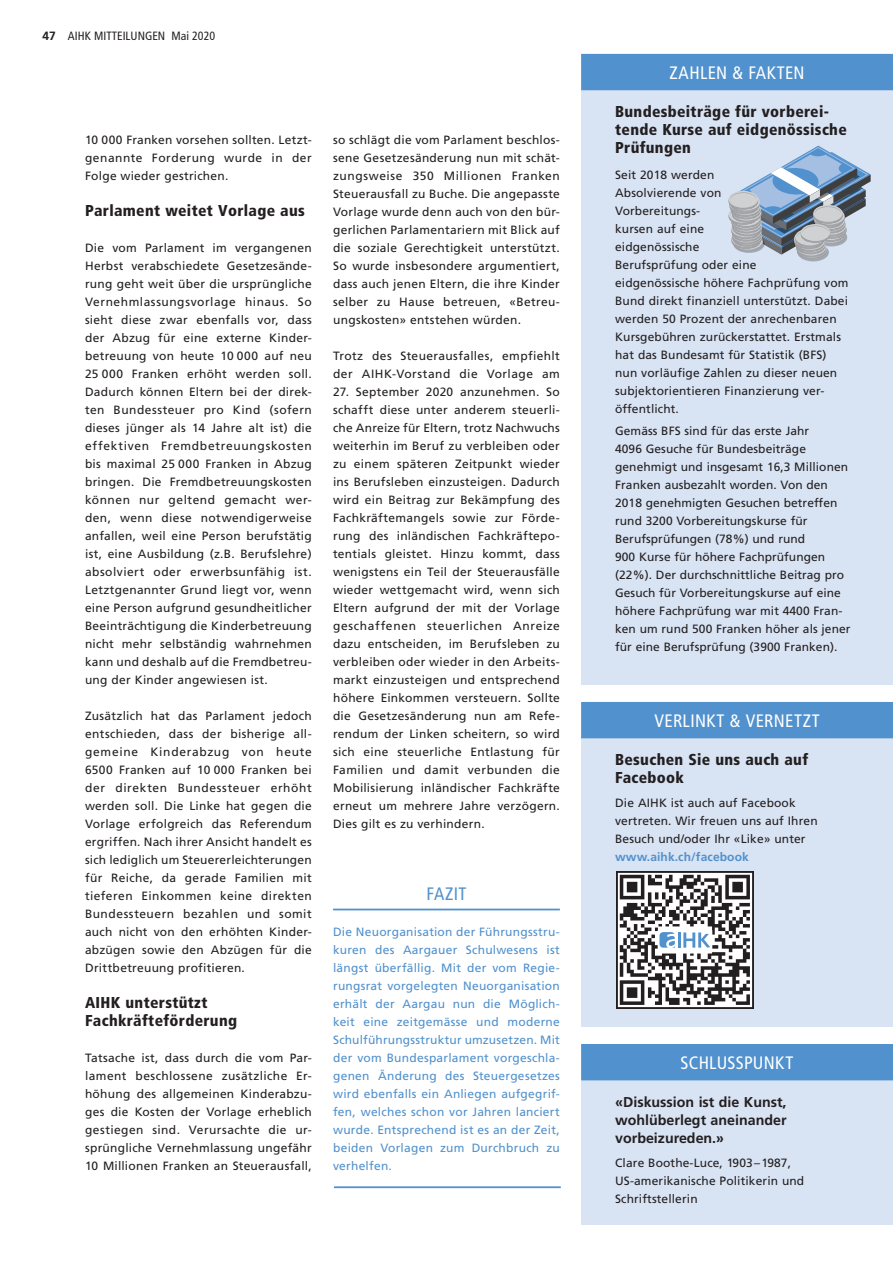
<style>
.page{position:relative;width:893px;height:1263px;background:#fff}
.page>*{position:absolute;margin:0;border:0;box-sizing:border-box;transform-origin:0 0}
.haupttitel_blau{font:condensed 18px "Frutiger";letter-spacing:.015em;color:#fff}
.fazit_titel{font:condensed 18px "Frutiger";letter-spacing:.015em;color:#5191cd}
.zwischentitel_blau{font:900 condensed 15.75px/18px "Frutiger";letter-spacing:.02em;color:#231f20}
.zwischentitel{font:900 condensed 15.75px/18px "Frutiger";letter-spacing:.02em;color:#231f20}
.schlusspunkt-spruch{font:700 14.25px/18px "Frutiger";color:#231f20;text-align:justify}
.fliesstext{font:12px/18px "Frutiger";letter-spacing:.025em;color:#231f20;text-align:justify}
.text_blau_abstand{font:12px/18px "Frutiger";letter-spacing:.01em;color:#231f20}
.fazit{font:12px/18px "Frutiger";letter-spacing:.02em;color:#5191cd;text-align:justify}
.text_blau{font:12px/18px "Frutiger";letter-spacing:.01em;color:#231f20}
.t1{font:condensed 12px "Frutiger";color:#231f20}
.s1{font-family:"Frutiger LT";font-weight:700;font-stretch:normal}
.s2{font-weight:700;color:#5191cd}
</style>
<div class="page">
<div style="left:581px;top:54px;width:312px;height:630px;background:#d8e3f3"></div>
<div style="left:581px;top:54px;width:312px;height:36px;background:#5191cd"></div>
<div style="left:581px;top:1044px;width:312px;height:180px;background:#d8e3f3"></div>
<div style="left:581px;top:1044px;width:312px;height:36px;background:#5191cd"></div>
<hr style="left:333px;top:909px;width:227px;height:1px;background:#5191cd">
<hr style="left:334px;top:1186px;width:227px;height:2px;background:#5191cd">
<div style="left:581px;top:702px;width:312px;height:324px;background:#d8e3f3"></div>
<div style="left:581px;top:702px;width:312px;height:36px;background:#5191cd"></div>
<img style="left:617px;top:872px;width:136px;height:136px">
<hr style="left:678px;top:932px;width:3px;height:16px;background:#5191cd">
<svg style="left:683px;top:932px;width:27px;height:16px"></svg>
<svg style="left:659px;top:932px;width:16px;height:16px"></svg>
<div style="left:797px;top:243px;width:32px;height:18px;background:#a0aab7;border-radius:50%"></div>
<svg style="left:729px;top:146px;width:142px;height:114px"></svg>
<p class="t1" style="left:43px;top:29px;width:174px"><span class="s1">47</span> AIHK MITTEILUNGEN Mai 2020</p>
<p class="fliesstext" style="left:85px;top:131px;width:228px">10 000 Franken vorsehen sollten. Letzt&shy;genannte Forderung wurde in der Folge wieder gestrichen.</p>
<p class="zwischentitel" style="left:85px;top:201px;width:221px">Parlament weitet Vorlage aus</p>
<p class="fliesstext" style="left:85px;top:239px;width:228px">Die vom Parlament im vergangenen Herbst verabschiedete Gesetzesände&shy;rung geht weit über die ursprüngliche Vernehmlassungsvorlage hinaus. So sieht diese zwar ebenfalls vor, dass der Abzug für eine externe Kinder&shy;betreuung von heute 10 000 auf neu 25 000 Franken erhöht werden soll.<br>Dadurch können Eltern bei der direk&shy;ten Bundessteuer pro Kind (sofern dieses jünger als 14 Jahre alt ist) die effektiven Fremdbetreuungskosten bis maximal 25 000 Franken in Abzug bringen. Die Fremdbetreuungskosten können nur geltend gemacht wer&shy;den, wenn diese notwendigerweise anfallen, weil eine Person berufstätig ist, eine Ausbildung (z.B. Berufslehre) absolviert oder erwerbsunfähig ist.<br>Letztgenannter Grund liegt vor, wenn eine Person aufgrund gesundheitlicher Beeinträchtigung die Kinderbetreuung nicht mehr selbständig wahrnehmen kann und deshalb auf die Fremdbetreu&shy;ung der Kinder angewiesen ist.</p>
<p class="fliesstext" style="left:85px;top:707px;width:228px">Zusätzlich hat das Parlament jedoch entschieden, dass der bisherige all&shy;gemeine Kinderabzug von heute 6500 Franken auf 10 000 Franken bei der direkten Bundessteuer erhöht werden soll. Die Linke hat gegen die Vorlage erfolgreich das Referendum ergriffen. Nach ihrer Ansicht handelt es sich lediglich um Steuererleichterungen für Reiche, da gerade Familien mit tieferen Einkommen keine direkten Bundessteuern bezahlen und somit auch nicht von den erhöhten Kinder&shy;abzügen sowie den Abzügen für die Drittbetreuung profitieren.</p>
<p class="zwischentitel" style="left:85px;top:993px;width:154px">AIHK unterstützt<br>Fachkräfteförderung</p>
<p class="fliesstext" style="left:85px;top:1049px;width:228px">Tatsache ist, dass durch die vom Par&shy;lament beschlossene zusätzliche Er&shy;höhung des allgemeinen Kinderabzu&shy;ges die Kosten der Vorlage erheblich gestiegen sind. Verursachte die ur&shy;sprüngliche Vernehmlassung ungefähr 10 Millionen Franken an Steuerausfall,</p>
<p class="fliesstext" style="left:333px;top:131px;width:228px">so schlägt die vom Parlament beschlos&shy;sene Gesetzesänderung nun mit schät&shy;zungsweise 350 Millionen Franken Steuerausfall zu Buche. Die angepasste Vorlage wurde denn auch von den bür&shy;gerlichen Parlamentariern mit Blick auf die soziale Gerechtigkeit unterstützt.<br>So wurde insbesondere argumentiert, dass auch jenen Eltern, die ihre Kinder selber zu Hause betreuen, «Betreu&shy;ungskosten» entstehen würden.</p>
<p class="fliesstext" style="left:333px;top:347px;width:228px">Trotz des Steuerausfalles, empfiehlt der AIHK-Vorstand die Vorlage am</p>
<p class="fliesstext" style="left:333px;top:383px;width:228px">27. September 2020 anzunehmen. So schafft diese unter anderem steuerli&shy;che Anreize für Eltern, trotz Nachwuchs weiterhin im Beruf zu verbleiben oder zu einem späteren Zeitpunkt wieder ins Berufsleben einzusteigen. Dadurch wird ein Beitrag zur Bekämpfung des Fachkräftemangels sowie zur Förde&shy;rung des inländischen Fachkräftepo&shy;tentials gleistet. Hinzu kommt, dass wenigstens ein Teil der Steuerausfälle wieder wettgemacht wird, wenn sich Eltern aufgrund der mit der Vorlage geschaffenen steuerlichen Anreize dazu entscheiden, im Berufsleben zu verbleiben oder wieder in den Arbeits&shy;markt einzusteigen und entsprechend höhere Einkommen versteuern. Sollte die Gesetzesänderung nun am Refe&shy;rendum der Linken scheitern, so wird sich eine steuerliche Entlastung für Familien und damit verbunden die Mobilisierung inländischer Fachkräfte erneut um mehrere Jahre verzögern.<br>Dies gilt es zu verhindern.</p>
<p class="fazit_titel" style="left:427px;top:883px;width:41px">FAZIT</p>
<p class="fazit" style="left:333px;top:923px;width:228px">Die Neuorganisation der Führungsstru&shy;kuren des Aargauer Schulwesens ist längst überfällig. Mit der vom Regie&shy;rungsrat vorgelegten Neuorganisation erhält der Aargau nun die Möglich&shy;keit eine zeitgemässe und moderne Schulführungsstruktur umzusetzen. Mit der vom Bundesparlament vorgeschla&shy;genen Änderung des Steuergesetzes wird ebenfalls ein Anliegen aufgegrif&shy;fen, welches schon vor Jahren lanciert wurde. Entsprechend ist es an der Zeit, beiden Vorlagen zum Durchbruch zu verhelfen.</p>
<p class="haupttitel_blau" style="left:669px;top:62px;width:137px">ZAHLEN &amp; FAKTEN</p>
<p class="zwischentitel_blau" style="left:615px;top:102px;width:233px">Bundesbeiträge für vorberei&shy;tende Kurse auf eidgenössische<br>Prüfungen</p>
<p class="text_blau_abstand" style="left:615px;top:166px;width:235px">Seit 2018 werden<br>Absolvierende von<br>Vorbereitungs-<br>kursen auf eine<br>eidgenössische<br>Berufsprüfung oder eine<br>eidgenössische höhere Fachprüfung vom<br>Bund direkt finanziell unterstützt. Dabei werden 50 Prozent der anrechenbaren<br>Kursgebühren zurückerstattet. Erstmals hat das Bundesamt für Statistik (BFS) nun vorläufige Zahlen zu dieser neuen subjektorientieren Finanzierung ver&shy;öffentlicht.</p>
<p class="text_blau_abstand" style="left:615px;top:422px;width:237px">Gemäss BFS sind für das erste Jahr<br>4096 Gesuche für Bundesbeiträge genehmigt und insgesamt 16,3 Millionen Franken ausbezahlt worden. Von den 2018 genehmigten Gesuchen betreffen rund 3200 Vorbereitungskurse für Berufsprüfungen (78%) und rund<br>900 Kurse für höhere Fachprüfungen (22%). Der durchschnittliche Beitrag pro Gesuch für Vorbereitungskurse auf eine höhere Fachprüfung war mit 4400 Fran&shy;ken um rund 500 Franken höher als jener für eine Berufsprüfung (3900 Franken).</p>
<p class="haupttitel_blau" style="left:654px;top:710px;width:167px">VERLINKT &amp; VERNETZT</p>
<p class="zwischentitel_blau" style="left:615px;top:750px;width:195px">Besuchen Sie uns auch auf<br>Facebook</p>
<p class="text_blau_abstand" style="left:615px;top:794px;width:204px">Die AIHK ist auch auf Facebook vertreten. Wir freuen uns auf Ihren<br>Besuch und/oder Ihr «Like» unter <span class="s2">www.aihk.ch/facebook</span></p>
<p class="haupttitel_blau" style="left:681px;top:1052px;width:114px">SCHLUSSPUNKT</p>
<p class="schlusspunkt-spruch" style="left:615px;top:1093px;width:173px">«Diskussion ist die Kunst, wohlüberlegt aneinander vorbeizureden.»</p>
<p class="text_blau" style="left:615px;top:1154px;width:191px">Clare Boothe-Luce, 1903–1987,<br>US-amerikanische Politikerin und<br>Schriftstellerin</p>
</div>
